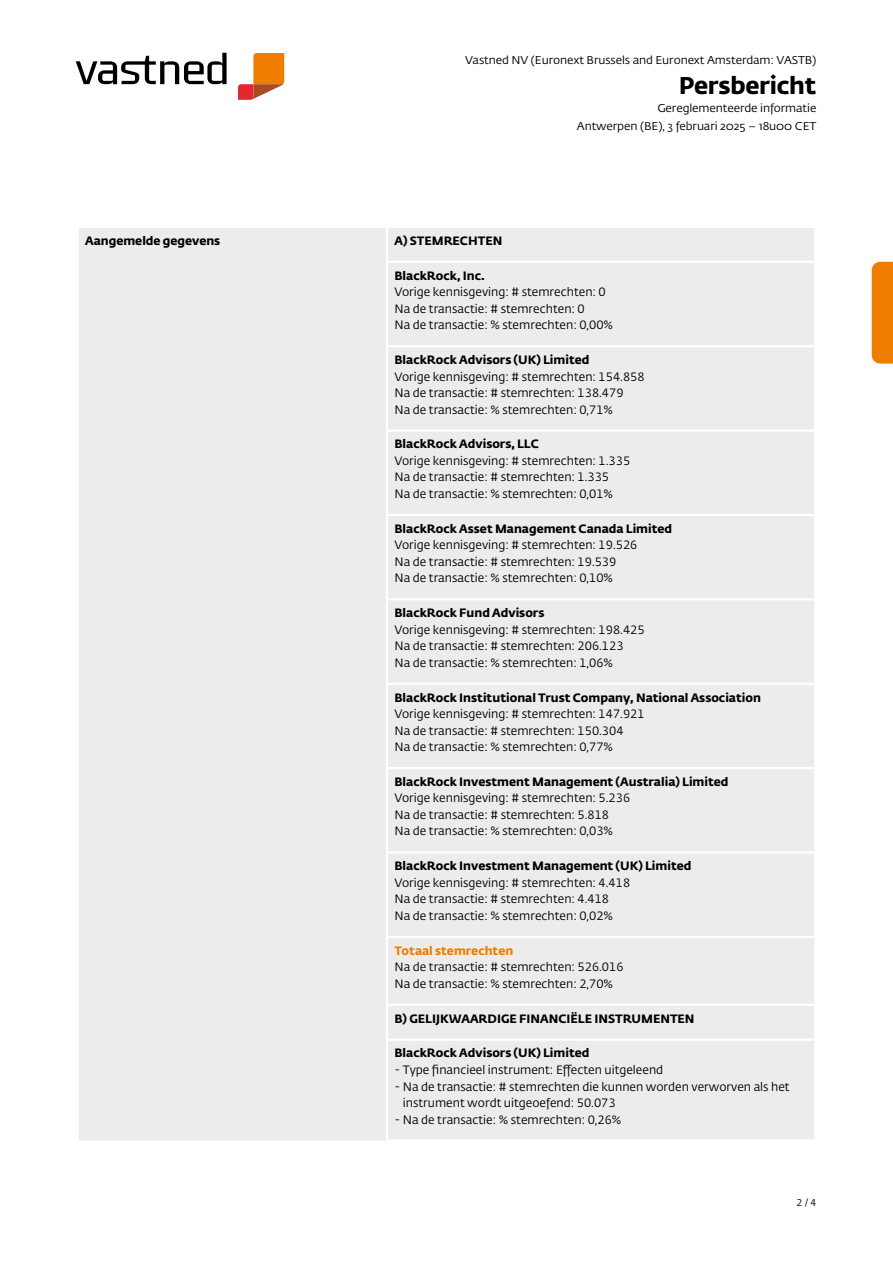
<style>
.page{position:relative;width:893px;height:1263px;background:#fff}
.page>*{position:absolute;margin:0;border:0;box-sizing:border-box;transform-origin:0 0}
.t1{font:700 24px "Fedra Sans Std";letter-spacing:-.01em;color:#000}
.t2{font:12px/16.5px "Fedra Sans Std";color:#000}
.t3{font:700 12px "Fedra Sans Std";color:#000}
.t4{font:700 12px "Fedra Sans Std";color:#ef7d00}
.t5{font:11.25px/18px "Fedra Sans Std";letter-spacing:-.01em;color:#000;text-align:right;scale:1.05 1}
.t6{font:9.75px "Fedra Sans Std";color:#000}
</style>
<div class="page">
<div style="left:79px;top:228px;width:735px;height:912px;background:#edecea"></div>
<hr style="left:386px;top:228px;width:2px;height:33px;background:#fff">
<hr style="left:386px;top:263px;width:2px;height:82px;background:#fff">
<hr style="left:386px;top:347px;width:2px;height:82px;background:#fff">
<hr style="left:386px;top:432px;width:2px;height:82px;background:#fff">
<hr style="left:386px;top:516px;width:2px;height:82px;background:#fff">
<hr style="left:386px;top:600px;width:2px;height:83px;background:#fff">
<hr style="left:386px;top:685px;width:2px;height:82px;background:#fff">
<hr style="left:386px;top:769px;width:2px;height:82px;background:#fff">
<hr style="left:386px;top:854px;width:2px;height:82px;background:#fff">
<hr style="left:386px;top:938px;width:2px;height:65px;background:#fff">
<hr style="left:386px;top:1006px;width:2px;height:32px;background:#fff">
<hr style="left:386px;top:1041px;width:2px;height:98px;background:#fff">
<hr style="left:386px;top:261px;width:430px;height:2px;background:#fff">
<hr style="left:386px;top:345px;width:430px;height:2px;background:#fff">
<hr style="left:386px;top:429px;width:430px;height:3px;background:#fff">
<hr style="left:386px;top:514px;width:430px;height:2px;background:#fff">
<hr style="left:386px;top:598px;width:430px;height:2px;background:#fff">
<hr style="left:386px;top:683px;width:430px;height:2px;background:#fff">
<hr style="left:386px;top:767px;width:430px;height:2px;background:#fff">
<hr style="left:386px;top:851px;width:430px;height:3px;background:#fff">
<hr style="left:386px;top:936px;width:430px;height:2px;background:#fff">
<hr style="left:386px;top:1003px;width:430px;height:3px;background:#fff">
<hr style="left:386px;top:1038px;width:430px;height:3px;background:#fff">
<hr style="left:386px;top:1139px;width:430px;height:2px;background:#fff">
<svg style="left:76px;top:53px;width:151px;height:31px"></svg>
<svg style="left:238px;top:53px;width:46px;height:47px"></svg>
<div style="left:872px;top:262px;width:21px;height:102px;background:#ef7d00"></div>
<p class="t5" style="left:465px;top:51px;width:336px">Vastned NV (Euronext Brussels and Euronext Amsterdam: VASTB)</p>
<h1 class="t1" style="left:679px;top:70px;width:139px">Persbericht</h1>
<p class="t5" style="left:577px;top:99px;width:230px">Gereglementeerde informatie<br>Antwerpen (BE), 3 februari 2025 – 18u00 CET</p>
<p class="t3" style="left:85px;top:233px;width:137px">Aangemelde gegevens</p>
<p class="t3" style="left:394px;top:233px;width:109px">A) STEMRECHTEN</p>
<p class="t3" style="left:394px;top:268px;width:92px">BlackRock, Inc.</p>
<p class="t2" style="left:394px;top:284px;width:220px">Vorige kennisgeving: # stemrechten: 0<br>Na de transactie: # stemrechten: 0<br>Na de transactie: % stemrechten: 0,00%</p>
<p class="t3" style="left:394px;top:352px;width:197px">BlackRock Advisors (UK) Limited</p>
<p class="t2" style="left:394px;top:368px;width:252px">Vorige kennisgeving: # stemrechten: 154.858<br>Na de transactie: # stemrechten: 138.479<br>Na de transactie: % stemrechten: 0,71%</p>
<p class="t3" style="left:394px;top:436px;width:146px">BlackRock Advisors, LLC</p>
<p class="t2" style="left:394px;top:453px;width:237px">Vorige kennisgeving: # stemrechten: 1.335<br>Na de transactie: # stemrechten: 1.335<br>Na de transactie: % stemrechten: 0,01%</p>
<p class="t3" style="left:394px;top:521px;width:279px">BlackRock Asset Management Canada Limited</p>
<p class="t2" style="left:394px;top:537px;width:244px">Vorige kennisgeving: # stemrechten: 19.526<br>Na de transactie: # stemrechten: 19.539<br>Na de transactie: % stemrechten: 0,10%</p>
<p class="t3" style="left:394px;top:605px;width:151px">BlackRock Fund Advisors</p>
<p class="t2" style="left:394px;top:621px;width:252px">Vorige kennisgeving: # stemrechten: 198.425<br>Na de transactie: # stemrechten: 206.123<br>Na de transactie: % stemrechten: 1,06%</p>
<p class="t3" style="left:394px;top:690px;width:368px">BlackRock Institutional Trust Company, National Association</p>
<p class="t2" style="left:394px;top:706px;width:252px">Vorige kennisgeving: # stemrechten: 147.921<br>Na de transactie: # stemrechten: 150.304<br>Na de transactie: % stemrechten: 0,77%</p>
<p class="t3" style="left:394px;top:774px;width:336px">BlackRock Investment Management (Australia) Limited</p>
<p class="t2" style="left:394px;top:790px;width:237px">Vorige kennisgeving: # stemrechten: 5.236<br>Na de transactie: # stemrechten: 5.818<br>Na de transactie: % stemrechten: 0,03%</p>
<p class="t3" style="left:394px;top:858px;width:299px">BlackRock Investment Management (UK) Limited</p>
<p class="t2" style="left:394px;top:874px;width:237px">Vorige kennisgeving: # stemrechten: 4.418<br>Na de transactie: # stemrechten: 4.418<br>Na de transactie: % stemrechten: 0,02%</p>
<p class="t4" style="left:394px;top:943px;width:120px">Totaal stemrechten</p>
<p class="t2" style="left:394px;top:959px;width:231px">Na de transactie: # stemrechten: 526.016<br>Na de transactie: % stemrechten: 2,70%</p>
<p class="t3" style="left:394px;top:1011px;width:302px">B) GELIJKWAARDIGE FINANCIËLE INSTRUMENTEN</p>
<p class="t3" style="left:394px;top:1045px;width:197px">BlackRock Advisors (UK) Limited</p>
<p class="t2" style="left:394px;top:1062px;width:270px">- Type financieel instrument: Effecten uitgeleend</p>
<p class="t2" style="left:403px;top:1078px;width:388px;text-indent:-8px">- Na de transactie: # stemrechten die kunnen worden verworven als het instrument wordt uitgeoefend: 50.073</p>
<p class="t2" style="left:394px;top:1111px;width:228px">- Na de transactie: % stemrechten: 0,26%</p>
<p class="t6" style="left:796px;top:1196px;width:21px">2 / 4</p>
</div>
